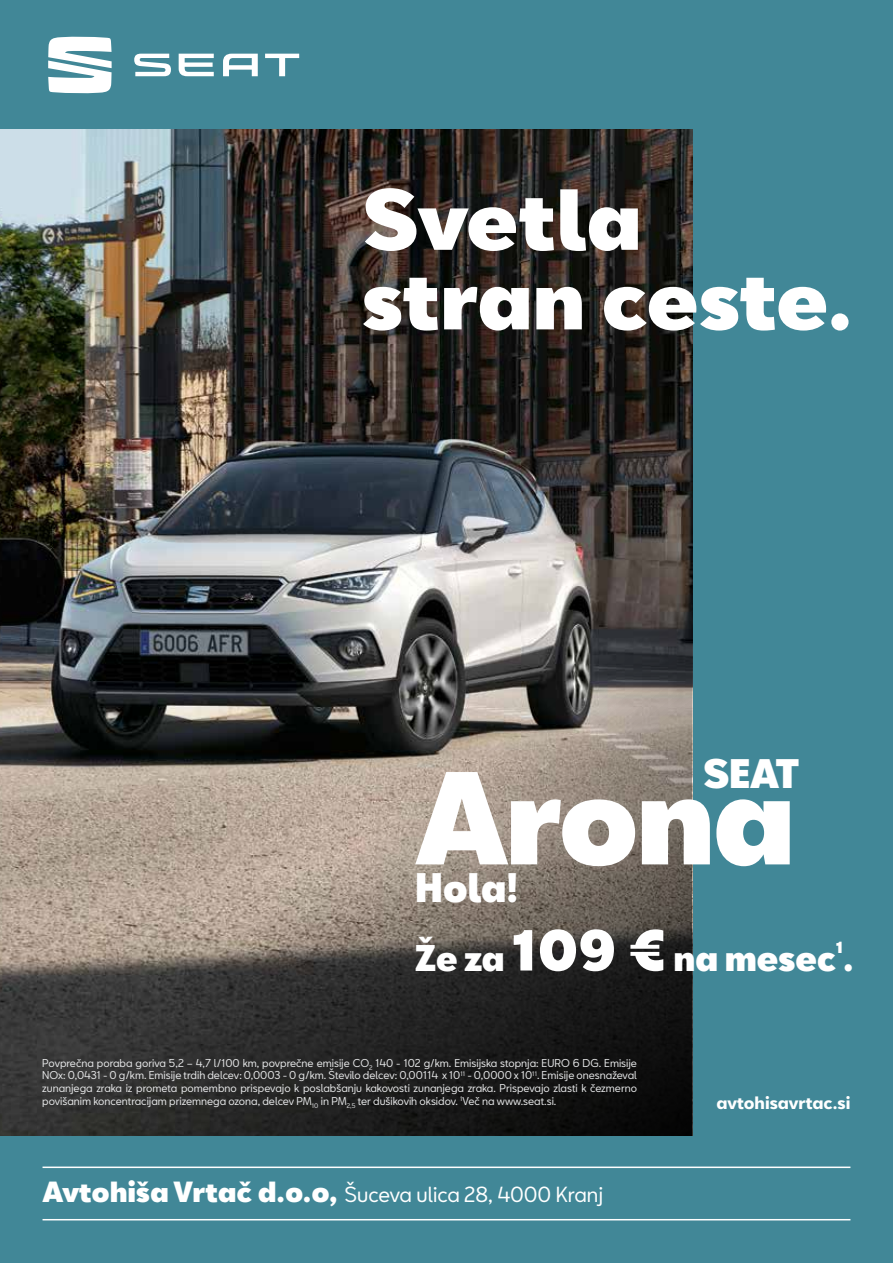
<style>
.page{position:relative;width:893px;height:1263px;background:#418797}
.page>*{position:absolute;margin:0;border:0;box-sizing:border-box;transform-origin:0 0}
.t1{font:900 121.5px "SEATBCN";letter-spacing:-.025em;color:#fff}
.t2{font:900 79.5px/79.5px "SEATBCN";color:#fff}
.t3{font:900 37.95px "SEATBCN";letter-spacing:-.015em;color:#fff}
.t4{font:900 34.2px "SEATBCN";letter-spacing:-.01em;color:#fff}
.t5{font:20.1px "SEATBCN";color:#fff}
.t6{font:700 16.5px "SEATBCN";color:#fff}
.t7{font:900 14.85px "SEATBCN";color:#fff}
.t8{font:10.5px/12.6px "SEATBCN";color:#e6e7e8;text-align:justify}
.s1{font-size:53.25px}
.s2{font-weight:900;font-size:26.85px}
</style>
<div class="page">
<img style="left:0;top:130px;width:692px;height:249px">
<img style="left:0;top:379px;width:692px;height:756px">
<svg style="left:48px;top:36px;width:251px;height:58px"></svg>
<hr style="left:43px;top:1166px;width:807px;height:2px;background:#fff">
<hr style="left:43px;top:1219px;width:807px;height:1px;background:#fff">
<h2 class="t2" style="left:362px;top:183px;width:492px">Svetla stran ceste.</h2>
<h3 class="t3" style="left:703px;top:753px;width:98px">SEAT</h3>
<h1 class="t1" style="left:415px;top:751px;width:382px">Arona</h1>
<h3 class="t3" style="left:415px;top:867px;width:105px">Hola!</h3>
<h3 class="t4" style="left:415px;top:939px;width:440px">Že za <span class="s1">109 €</span> na mesec .</h3>
<h3 class="t7" style="left:836px;top:939px;width:9px">1</h3>
<p class="t8" style="left:42px;top:1056px;width:596px">Povprečna poraba goriva 5,2 – 4,7 l/100 km, povprečne emisije CO<sub>2</sub> 140 - 102 g/km. Emisijska stopnja: EURO 6 DG. Emisije NOx: 0,0431 - 0 g/km. Emisije trdih delcev: 0,0003 - 0 g/km. Število delcev: 0,00114 x 10<sup>11</sup> - 0,0000 x 10<sup>11</sup>. Emisije onesnaževal zunanjega zraka iz prometa pomembno prispevajo k poslabšanju kakovosti zunanjega zraka. Prispevajo zlasti k čezmerno povišanim koncentracijam prizemnega ozona, delcev PM<sub>10</sub> in PM<sub>2,5</sub> ter dušikovih oksidov. <sup>1</sup>Več na www.seat.si.</p>
<h3 class="t5" style="left:43px;top:1177px;width:562px"><span class="s2">Avtohiša Vrtač d.o.o,</span> Šuceva ulica 28, 4000 Kranj</h3>
<h3 class="t6" style="left:716px;top:1094px;width:135px">avtohisavrtac.si</h3>
</div>
